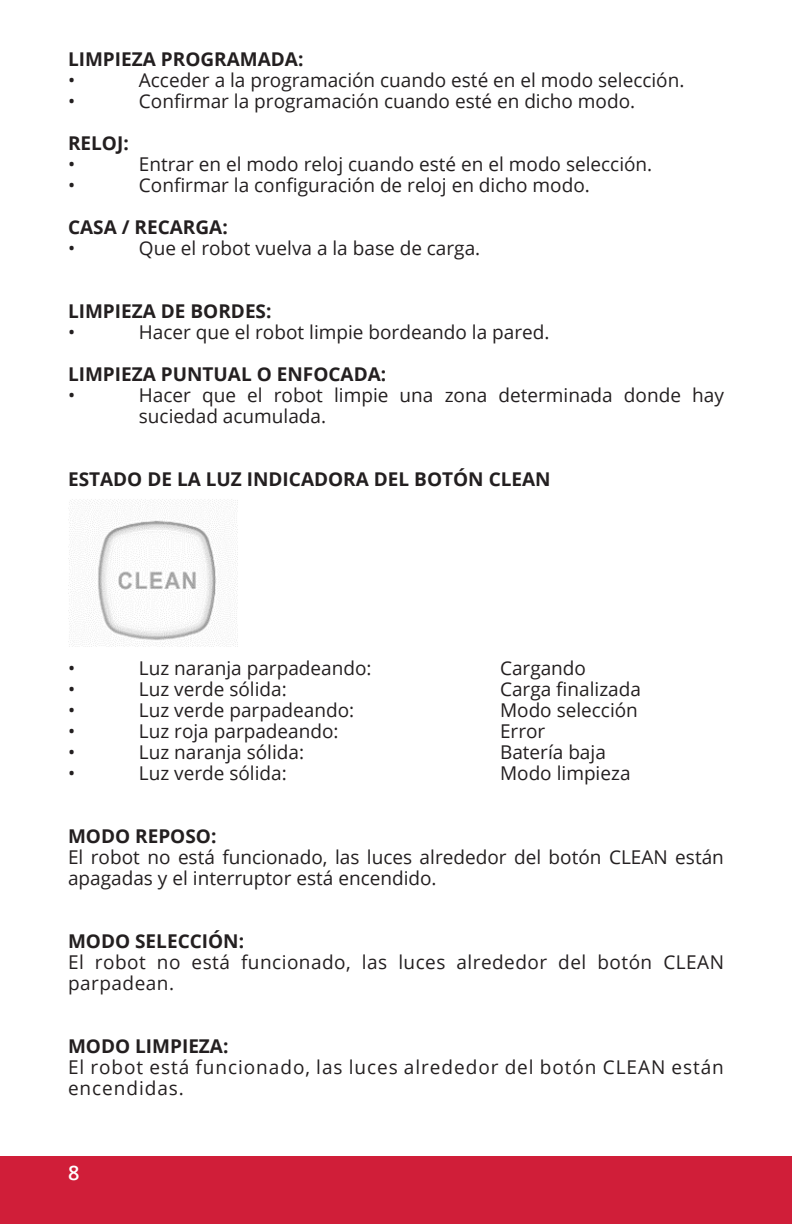
<style>
.page{position:relative;width:792px;height:1224px;background:#fff}
.page>*{position:absolute;margin:0;border:0;box-sizing:border-box;transform-origin:0 0}
.t1{font:600 20px "Open Sans";color:#fff}
.t2{font:19px/21px "Open Sans";color:#231f20}
.t3{font:700 19px "Open Sans";color:#231f20}
.t4{font:19px/21px "Open Sans";letter-spacing:.05em;color:#231f20}
.t5{font:19px/21px "Open Sans";letter-spacing:.025em;color:#231f20}
</style>
<div class="page">
<div style="left:0;top:1156px;width:792px;height:68px;background:#d01e39"></div>
<img style="left:68px;top:499px;width:170px;height:148px">
<p class="t3" style="left:68px;top:45px;width:237px">LIMPIEZA PROGRAMADA:</p>
<p class="t2" style="left:68px;top:69px;width:9px">•</p>
<p class="t2" style="left:139px;top:69px;width:547px">Acceder a la programación cuando esté en el modo selección.</p>
<p class="t2" style="left:68px;top:90px;width:9px">•</p>
<p class="t2" style="left:139px;top:90px;width:498px">Confirmar la programación cuando esté en dicho modo.</p>
<p class="t3" style="left:68px;top:129px;width:62px">RELOJ:</p>
<p class="t2" style="left:68px;top:153px;width:9px">•</p>
<p class="t2" style="left:139px;top:153px;width:515px">Entrar en el modo reloj cuando esté en el modo selección.</p>
<p class="t2" style="left:68px;top:174px;width:9px">•</p>
<p class="t2" style="left:139px;top:174px;width:452px">Confirmar la configuración de reloj en dicho modo.</p>
<p class="t3" style="left:68px;top:213px;width:161px">CASA / RECARGA:</p>
<p class="t2" style="left:68px;top:237px;width:9px">•</p>
<p class="t2" style="left:139px;top:237px;width:343px">Que el robot vuelva a la base de carga.</p>
<p class="t3" style="left:68px;top:297px;width:205px">LIMPIEZA DE BORDES:</p>
<p class="t2" style="left:68px;top:321px;width:9px">•</p>
<p class="t2" style="left:139px;top:321px;width:412px">Hacer que el robot limpie bordeando la pared.</p>
<p class="t3" style="left:68px;top:360px;width:320px">LIMPIEZA PUNTUAL O ENFOCADA:</p>
<p class="t2" style="left:68px;top:384px;width:9px">•</p>
<p class="t2" style="left:139px;top:384px;width:587px">Hacer que el robot limpie una zona determinada donde hay suciedad acumulada.</p>
<p class="t3" style="left:68px;top:465px;width:484px">ESTADO DE LA LUZ INDICADORA DEL BOTÓN CLEAN</p>
<p class="t2" style="left:68px;top:657px;width:9px">•</p>
<p class="t2" style="left:139px;top:657px;width:234px">Luz naranja parpadeando:</p>
<p class="t2" style="left:500px;top:657px;width:88px">Cargando</p>
<p class="t2" style="left:68px;top:678px;width:9px">•</p>
<p class="t2" style="left:139px;top:678px;width:149px">Luz verde sólida:</p>
<p class="t2" style="left:500px;top:678px;width:142px">Carga finalizada</p>
<p class="t2" style="left:68px;top:699px;width:9px">•</p>
<p class="t2" style="left:139px;top:699px;width:217px">Luz verde parpadeando:</p>
<p class="t2" style="left:500px;top:699px;width:139px">Modo selección</p>
<p class="t2" style="left:68px;top:720px;width:9px">•</p>
<p class="t2" style="left:139px;top:720px;width:201px">Luz roja parpadeando:</p>
<p class="t2" style="left:500px;top:720px;width:47px">Error</p>
<p class="t2" style="left:68px;top:741px;width:9px">•</p>
<p class="t2" style="left:139px;top:741px;width:167px">Luz naranja sólida:</p>
<p class="t2" style="left:500px;top:741px;width:107px">Batería baja</p>
<p class="t2" style="left:68px;top:762px;width:9px">•</p>
<p class="t2" style="left:139px;top:762px;width:149px">Luz verde sólida:</p>
<p class="t2" style="left:500px;top:762px;width:132px">Modo limpieza</p>
<p class="t3" style="left:68px;top:822px;width:150px">MODO REPOSO:</p>
<p class="t2" style="left:68px;top:846px;width:657px">El robot no está funcionado, las luces alrededor del botón CLEAN están apagadas y el interruptor está encendido.</p>
<p class="t3" style="left:68px;top:927px;width:178px">MODO SELECCIÓN:</p>
<p class="t5" style="left:68px;top:951px;width:657px">El robot no está funcionado, las luces alrededor del botón CLEAN parpadean.</p>
<p class="t3" style="left:68px;top:1032px;width:162px">MODO LIMPIEZA:</p>
<p class="t4" style="left:68px;top:1056px;width:657px">El robot está funcionado, las luces alrededor del botón CLEAN están encendidas.</p>
<p class="t1" style="left:68px;top:1160px;width:13px">8</p>
</div>
